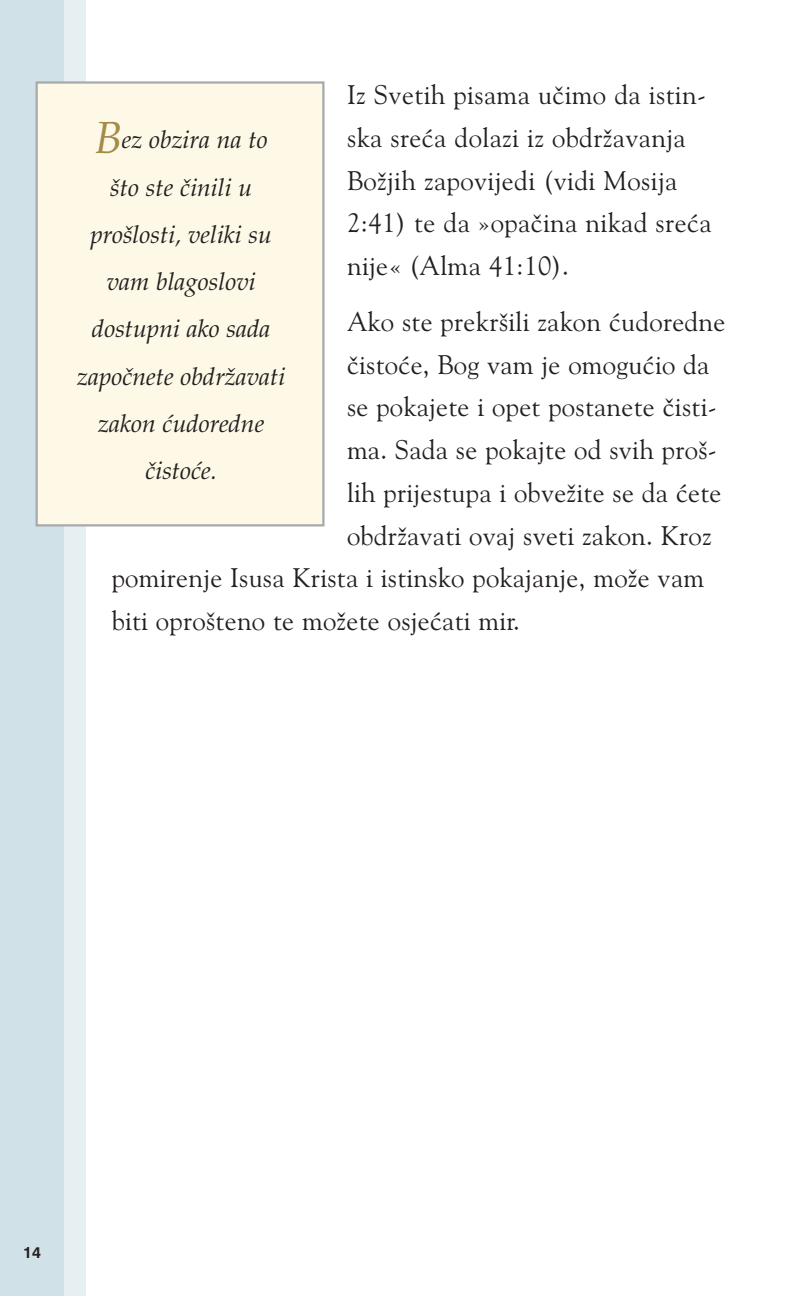
<style>
.page{position:relative;width:810px;height:1296px;background:#fff}
.page>*{position:absolute;margin:0;border:0;box-sizing:border-box;transform-origin:0 0}
.t1{font:27px/42.8px "Goudy Croatian Roman";letter-spacing:.01em;color:#231f20}
.t2{font:italic 24.75px/47.2px "Pala Croatian";color:#231f20;text-align:center}
.t3{font:700 15.75px "Swiss Croatian";color:#231f20}
.s1{font-size:45px;color:#a48b4a}
</style>
<div class="page">
<svg style="left:0;top:0;width:325px;height:1296px"></svg>
<p class="t1" style="left:347px;top:75px;width:366px">Iz Svetih pisama uçimo da istin&shy;ska sreña dolazi iz obdrœavanja<br>Boœjih zapovijedi (vidi Mosija<br>2:41) te da »opaçina nikad sreña nije« (Alma 41:10).</p>
<p class="t1" style="left:347px;top:302px;width:380px">Ako ste prekrøili zakon ñudoredne</p>
<p class="t1" style="left:347px;top:345px;width:364px">çistoñe, Bog vam je omoguñio da</p>
<p class="t1" style="left:347px;top:388px;width:371px">se pokajete i opet postanete çisti-</p>
<p class="t1" style="left:347px;top:430px;width:371px">ma. Sada se pokajte od svih proø-</p>
<p class="t1" style="left:347px;top:473px;width:376px">lih prijestupa i obveœite se da ñete</p>
<p class="t1" style="left:347px;top:516px;width:366px">obdrœavati ovaj sveti zakon. Kroz</p>
<p class="t1" style="left:112px;top:559px;width:594px">pomirenje Isusa Krista i istinsko pokajanje, moœe vam</p>
<p class="t1" style="left:112px;top:601px;width:410px">biti oproøteno te moœete osjeñati mir.</p>
<p class="t2" style="left:77px;top:119px;width:210px"><span class="s1">B</span>ez obzira na to<br>øto ste çinili u proølosti, veliki su vam blagoslovi dostupni ako sada zapoçnete obdrœavati zakon ñudoredne çistoñe.</p>
<p class="t3" style="left:23px;top:1246px;width:19px">14</p>
</div>
